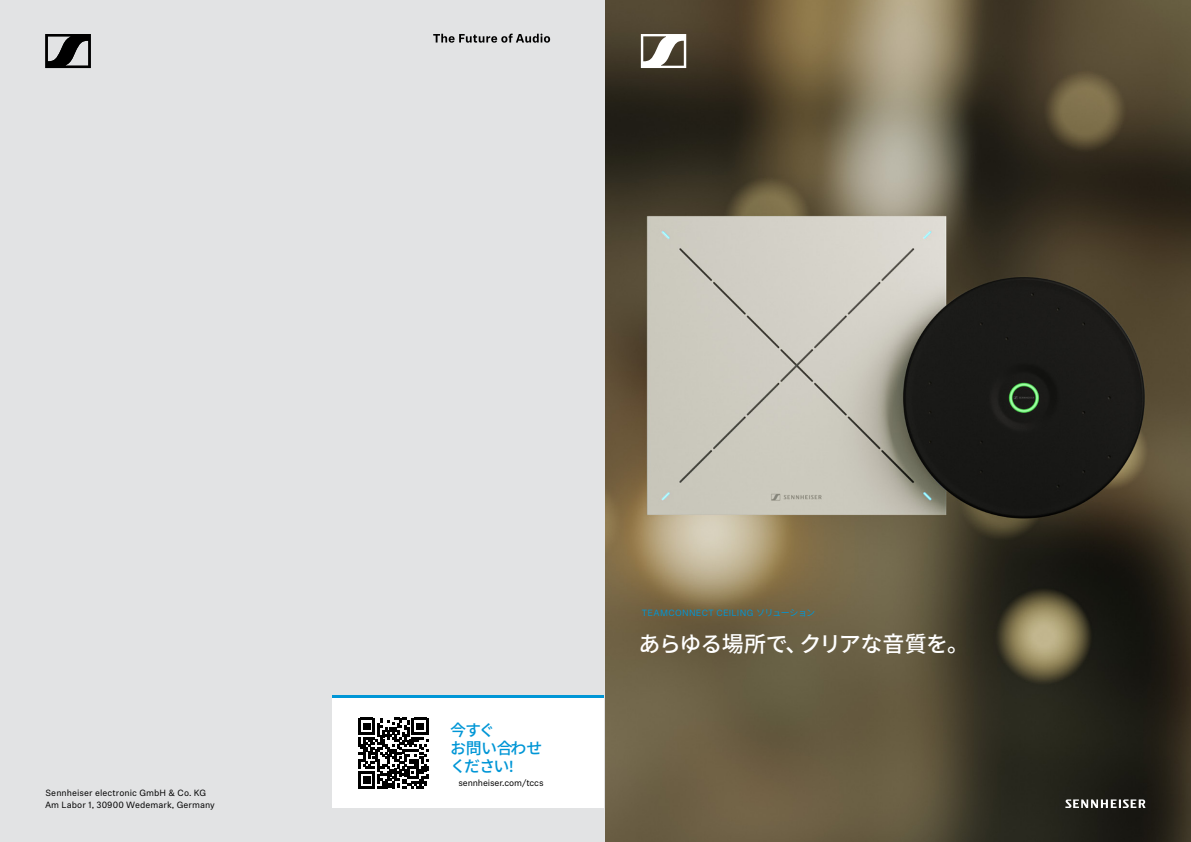
<style>
.page{position:relative;width:1191px;height:842px;background:#fff}
.page>*{position:absolute;margin:0;border:0;box-sizing:border-box;transform-origin:0 0}
.Title_1{font:500 22px "Noto Sans CJ Kjp";letter-spacing:-.025em;color:#fff}
.Quote_1{font:500 16px/18.1px "Noto Sans CJ Kjp";letter-spacing:-.045em;color:#0096d6}
.Bodytext{font:9px "Sennheiser Neue";letter-spacing:.01em;color:#000}
.Bodytext_Table{font:9px "Sennheiser Neue";letter-spacing:.01em;color:#000}
.Overline_1{font:9px "Sennheiser Neue";letter-spacing:.03em;color:#0096d6}
.Quote_1-2{font:9px "Sennheiser Neue";letter-spacing:-.01em;color:#000}
.s1{font-family:"Sennheiser Neue"}
.s2{font-family:"Noto Sans CJ Kjp"}
</style>
<div class="page">
<img style="left:604px;top:0;width:587px;height:842px">
<svg style="left:641px;top:34px;width:45px;height:34px"></svg>
<svg style="left:1065px;top:799px;width:80px;height:9px"></svg>
<div style="left:0;top:0;width:604px;height:842px;background:#e2e3e4"></div>
<svg style="left:433px;top:34px;width:117px;height:9px"></svg>
<svg style="left:45px;top:34px;width:46px;height:34px"></svg>
<div style="left:333px;top:695px;width:271px;height:5px;background:#0096d6"></div>
<div style="left:333px;top:698px;width:271px;height:110px;background:#fff"></div>
<svg style="left:358px;top:718px;width:71px;height:70px"></svg>
<p class="Bodytext" style="left:46px;top:787px;width:162px">Sennheiser electronic GmbH &amp; Co. KG</p>
<p class="Bodytext_Table" style="left:45px;top:799px;width:171px">Am Labor 1, 30900 Wedemark, Germany</p>
<p class="Quote_1" style="left:450px;top:721px;width:94px">今すぐ<br>お問い合わせください<span class="s1">!</span></p>
<p class="Quote_1-2" style="left:458px;top:776px;width:87px">sennheiser.com/tccs</p>
<p class="Overline_1" style="left:642px;top:607px;width:175px">TEAMCONNECT CEILING <span class="s2">ソリューション</span></p>
<p class="Title_1" style="left:638px;top:631px;width:332px">あらゆる場所で、クリアな音質を。</p>
</div>
